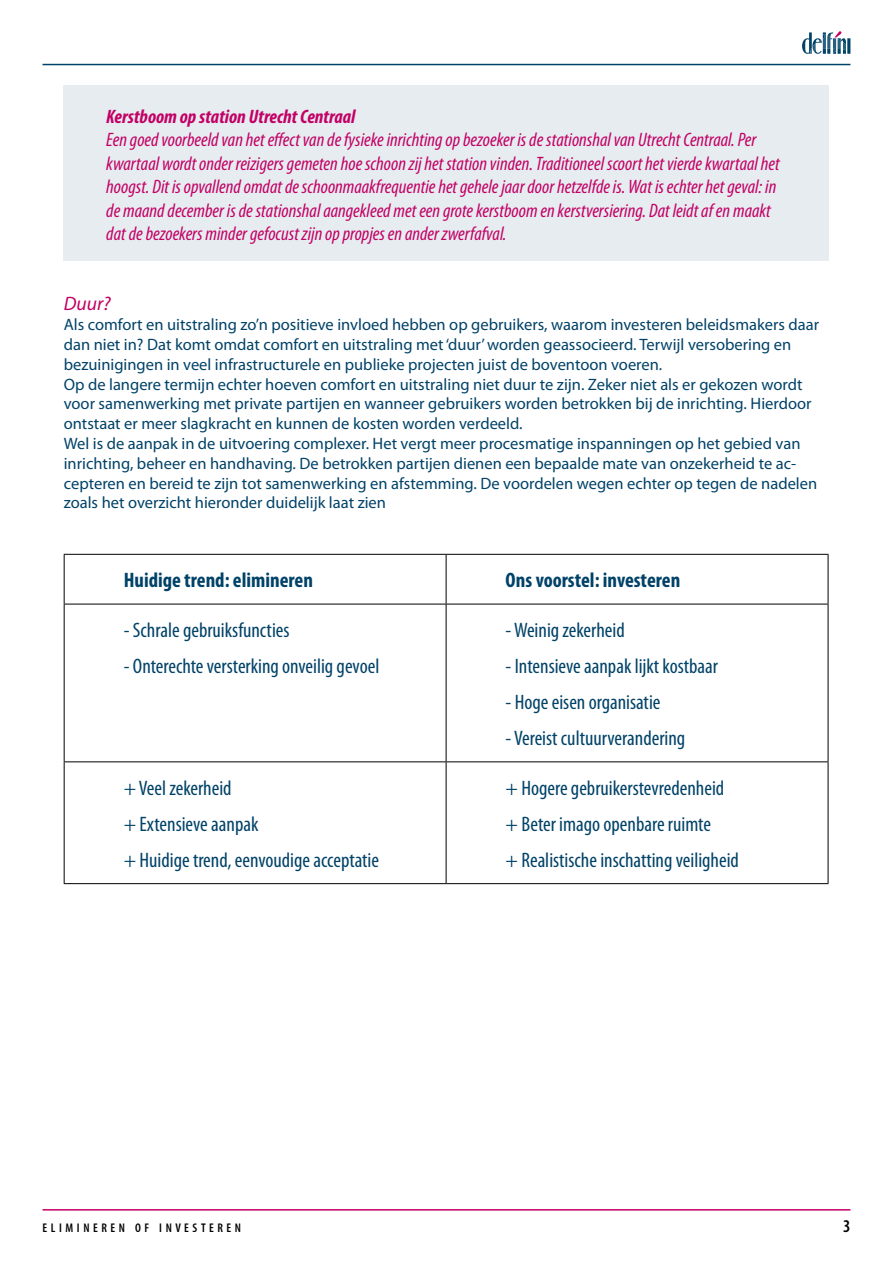
<style>
.page{position:relative;width:893px;height:1263px;background:#fff}
.page>*{position:absolute;margin:0;border:0;box-sizing:border-box;transform-origin:0 0}
.t1{font:condensed 21px/36px "Myriad Pro";color:#004268}
.t2{font:700 condensed 21px "Myriad Pro";color:#004268}
.t3{font:italic condensed 19.5px/23.4px "Myriad Pro";color:#c30065}
.t4{font:italic 700 condensed 19.5px "Myriad Pro";color:#c30065}
.t5{font:italic 19.5px "Myriad Pro";color:#c30065}
.t6{font:600 condensed 18px "Myriad Pro";color:#000}
.t7{font:16.5px/19.8px "Myriad Pro";color:#004268}
.t8{font:600 condensed 12.6px "Myriad Pro";letter-spacing:.285em;color:#000}
</style>
<div class="page">
<hr style="left:43px;top:1209px;width:807px;height:1px;background:#c30065">
<svg style="left:802px;top:31px;width:48px;height:23px"></svg>
<hr style="left:43px;top:64px;width:807px;height:1px;background:#004268">
<div style="left:64px;top:85px;width:765px;height:176px;background:#e6ecf0"></div>
<hr style="left:64px;top:554px;width:382px;height:1px;background:#000">
<hr style="left:64px;top:555px;width:1px;height:49px;background:#000">
<hr style="left:446px;top:554px;width:382px;height:1px;background:#000">
<hr style="left:446px;top:555px;width:1px;height:49px;background:#000">
<hr style="left:828px;top:555px;width:1px;height:49px;background:#000">
<hr style="left:64px;top:604px;width:382px;height:1px;background:#000">
<hr style="left:64px;top:604px;width:1px;height:157px;background:#000">
<hr style="left:446px;top:604px;width:382px;height:1px;background:#000">
<hr style="left:446px;top:604px;width:1px;height:157px;background:#000">
<hr style="left:828px;top:604px;width:1px;height:157px;background:#000">
<hr style="left:64px;top:761px;width:382px;height:1px;background:#000">
<hr style="left:64px;top:762px;width:1px;height:121px;background:#000">
<hr style="left:446px;top:761px;width:382px;height:1px;background:#000">
<hr style="left:446px;top:762px;width:1px;height:121px;background:#000">
<hr style="left:828px;top:762px;width:1px;height:121px;background:#000">
<hr style="left:64px;top:883px;width:382px;height:1px;background:#000">
<hr style="left:446px;top:883px;width:382px;height:1px;background:#000">
<p class="t4" style="left:106px;top:104px;width:251px">Kerstboom op station Utrecht Centraal</p>
<p class="t3" style="left:106px;top:128px;width:675px">Een goed voorbeeld van het effect van de fysieke inrichting op bezoeker is de stationshal van Utrecht Centraal. Per kwartaal wordt onder reizigers gemeten hoe schoon zij het station vinden. Traditioneel scoort het vierde kwartaal het hoogst. Dit is opvallend omdat de schoonmaakfrequentie het gehele jaar door hetzelfde is. Wat is echter het geval: in de maand december is de stationshal aangekleed met een grote kerstboom en kerstversiering. Dat leidt af en maakt dat de bezoekers minder gefocust zijn op propjes en ander zwerfafval.</p>
<p class="t5" style="left:64px;top:292px;width:48px">Duur?</p>
<p class="t7" style="left:64px;top:314px;width:757px">Als comfort en uitstraling zo’n positieve invloed hebben op gebruikers, waarom investeren beleidsmakers daar dan niet in? Dat komt omdat comfort en uitstraling met ‘duur’ worden geassocieerd. Terwijl versobering en bezuinigingen in veel infrastructurele en publieke projecten juist de boventoon voeren.<br>Op de langere termijn echter hoeven comfort en uitstraling niet duur te zijn. Zeker niet als er gekozen wordt voor samenwerking met private partijen en wanneer gebruikers worden betrokken bij de inrichting. Hierdoor ontstaat er meer slagkracht en kunnen de kosten worden verdeeld.<br>Wel is de aanpak in de uitvoering complexer. Het vergt meer procesmatige inspanningen op het gebied van inrichting, beheer en handhaving. De betrokken partijen dienen een bepaalde mate van onzekerheid te ac&shy;cepteren en bereid te zijn tot samenwerking en afstemming. De voordelen wegen echter op tegen de nadelen zoals het overzicht hieronder duidelijk laat zien</p>
<p class="t2" style="left:124px;top:567px;width:191px">Huidige trend: elimineren</p>
<p class="t2" style="left:506px;top:567px;width:176px">Ons voorstel: investeren</p>
<p class="t1" style="left:124px;top:612px;width:167px">- Schrale gebruiksfuncties</p>
<p class="t1" style="left:124px;top:648px;width:257px">- Onterechte versterking onveilig gevoel</p>
<p class="t1" style="left:506px;top:612px;width:121px">- Weinig zekerheid</p>
<p class="t1" style="left:506px;top:648px;width:214px">- Intensieve aanpak lijkt kostbaar</p>
<p class="t1" style="left:506px;top:684px;width:156px">- Hoge eisen organisatie</p>
<p class="t1" style="left:506px;top:720px;width:181px">- Vereist cultuurverandering</p>
<p class="t1" style="left:124px;top:769px;width:257px">+ Veel zekerheid<br>+ Extensieve aanpak<br>+ Huidige trend, eenvoudige acceptatie</p>
<p class="t1" style="left:506px;top:769px;width:235px">+ Hogere gebruikerstevredenheid + Beter imago openbare ruimte<br>+ Realistische inschatting veiligheid</p>
<p class="t8" style="left:43px;top:1220px;width:200px">ELIMINEREN OF INVESTEREN</p>
<p class="t6" style="left:843px;top:1215px;width:9px">3</p>
</div>
